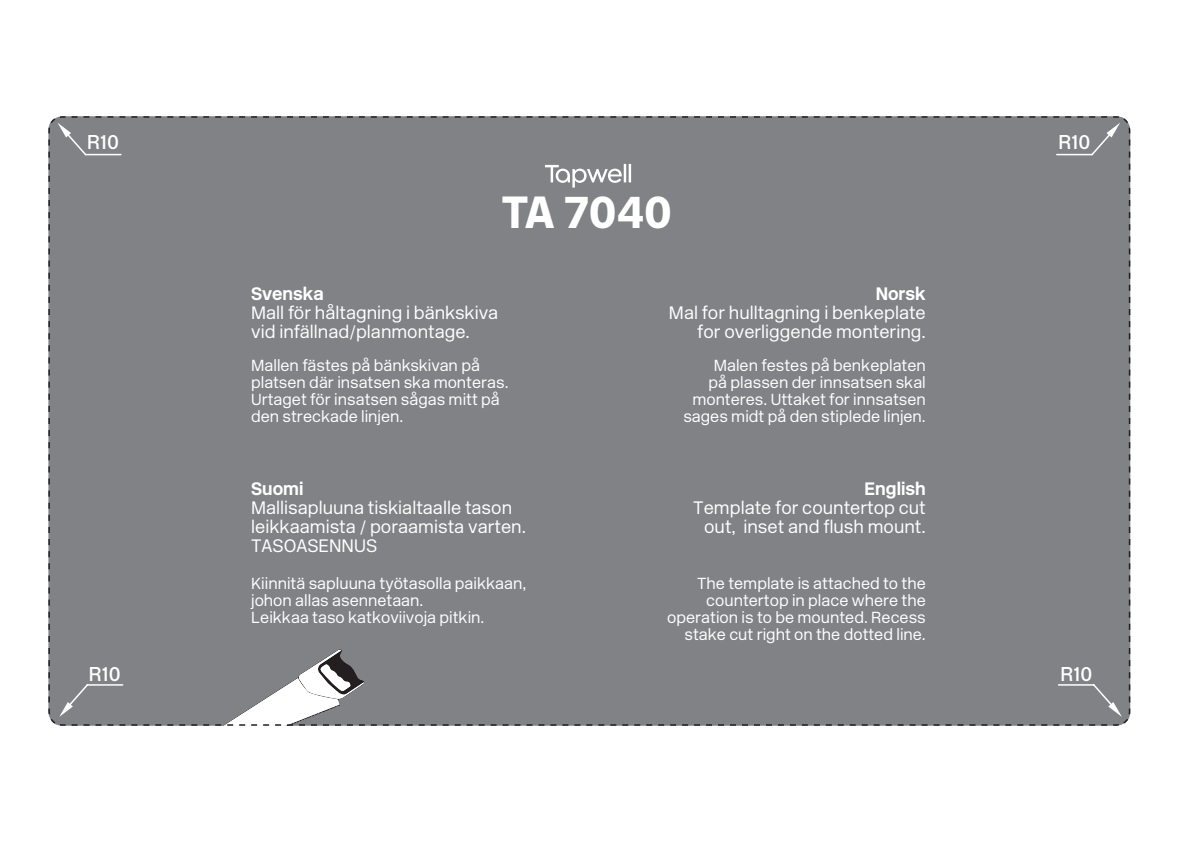
<style>
.page{position:relative;width:1177px;height:842px;background:#fff}
.page>*{position:absolute;margin:0;border:0;box-sizing:border-box;transform-origin:0 0}
.t1{font:900 45px "New Rail Alphabet";color:#fff}
.t2{font:500 20px "New Rail Alphabet";color:#fff}
.t3{font:300 18px/19px "New Rail Alphabet";color:#fff}
.t4{font:700 18px "New Rail Alphabet";color:#fff}
.t5{font:300 16px/17px "New Rail Alphabet";color:#fff}
</style>
<div class="page">
<div style="left:48px;top:116px;width:1082px;height:610px;background:#808285"></div>
<p class="t2" style="left:87px;top:129px;width:33px">R10</p>
<p class="t2" style="left:89px;top:660px;width:33px">R10</p>
<h1 class="t1" style="left:502px;top:181px;width:171px">TA 7040</h1>
<p class="t4" style="left:251px;top:281px;width:74px">Svenska</p>
<p class="t3" style="left:251px;top:302px;width:248px">Mall för håltagning i bänkskiva vid infällnad/planmontage.</p>
<p class="t5" style="left:251px;top:356px;width:259px">Mallen fästes på bänkskivan på platsen där insatsen ska monteras.<br>Urtaget för insatsen sågas mitt på den streckade linjen.</p>
<p class="t4" style="left:251px;top:477px;width:54px">Suomi</p>
<p class="t3" style="left:251px;top:498px;width:276px">Mallisapluuna tiskialtaalle tason leikkaamista / poraamista varten.<br>TASOASENNUS</p>
<p class="t5" style="left:251px;top:574px;width:277px">Kiinnitä sapluuna työtasolla paikkaan, johon allas asennetaan.<br>Leikkaa taso katkoviivoja pitkin.</p>
<p class="t4" style="left:875px;top:281px;width:52px">Norsk</p>
<p class="t3" style="left:669px;top:302px;width:258px;text-align:right">Mal for hulltagning i benkeplate for overliggende montering.</p>
<p class="t5" style="left:683px;top:356px;width:244px;text-align:right">Malen festes på benkeplaten<br>på plassen der innsatsen skal monteres. Uttaket for innsatsen sages midt på den stiplede linjen.</p>
<p class="t4" style="left:864px;top:477px;width:63px">English</p>
<p class="t3" style="left:693px;top:498px;width:234px;text-align:right">Template for countertop cut out, inset and flush mount.</p>
<p class="t5" style="left:667px;top:574px;width:260px;text-align:right">The template is attached to the countertop in place where the operation is to be mounted. Recess stake cut right on the dotted line.</p>
<p class="t2" style="left:1058px;top:129px;width:33px">R10</p>
<p class="t2" style="left:1060px;top:660px;width:33px">R10</p>
</div>
